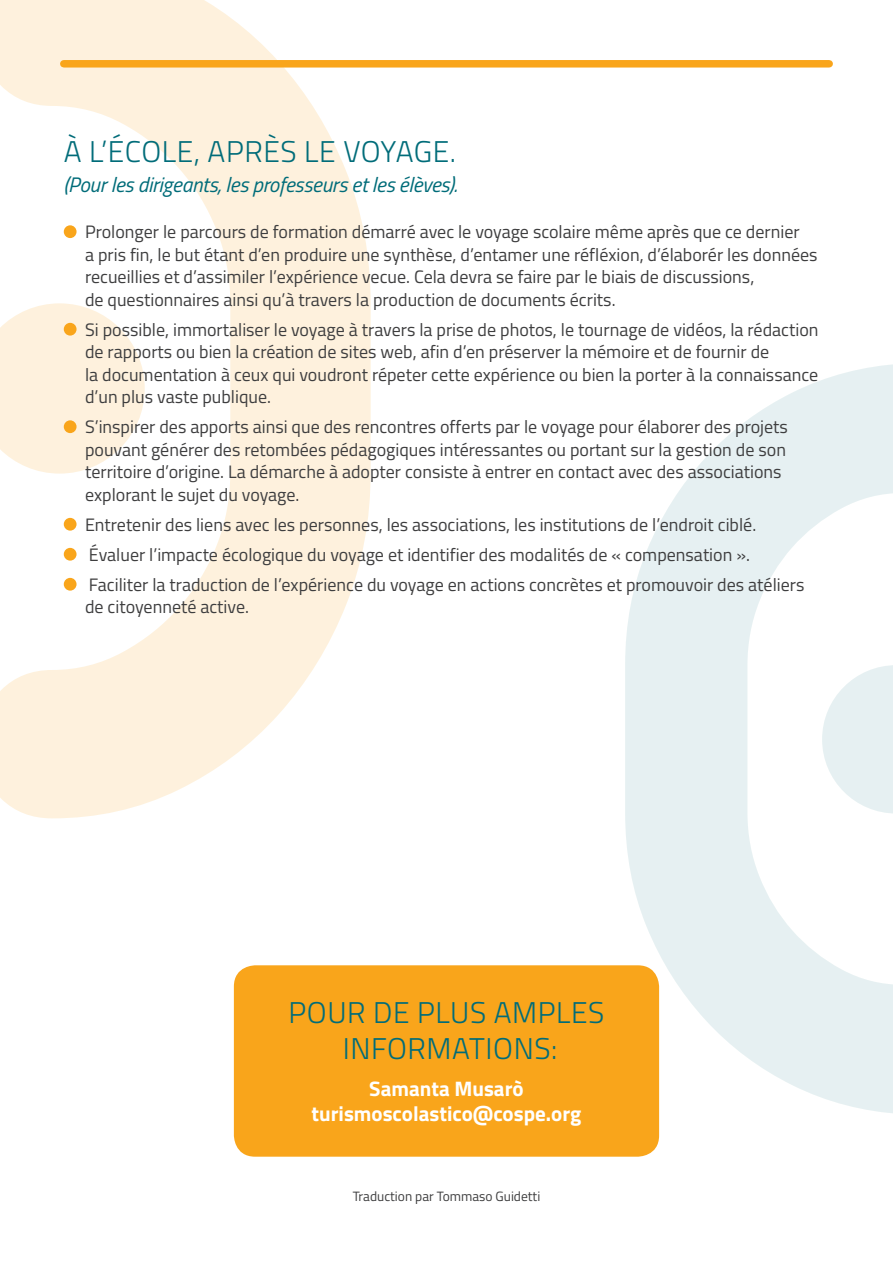
<style>
.page{position:relative;width:893px;height:1263px;background:#fff}
.page>*{position:absolute;margin:0;border:0;box-sizing:border-box;transform-origin:0 0}
.t1{font:300 30px "Titillium Web";letter-spacing:.02em;color:#006c79}
.t2{font:italic 21px "Titillium Web";letter-spacing:-.01em;color:#006c79}
.t3{font:700 21px "Titillium Web";color:#fff}
.t4{font:18px "Titillium Web";color:#3e3e3f}
.t5{font:13.5px "Titillium Web";color:#3e3e3f}
</style>
<div class="page">
<svg style="left:0;top:0;width:371px;height:818px;fill:#fef1dd"></svg>
<svg style="left:625px;top:364px;width:268px;height:750px;fill:#e6f0f2"></svg>
<div style="left:64px;top:60px;width:765px;height:8px;background:#f9a51b"></div>
<div style="left:234px;top:965px;width:425px;height:192px;background:#f9a51b;border-radius:21px"></div>
<div style="left:64px;top:225px;width:13px;height:13px;background:#f9a51b;border-radius:50%"></div>
<div style="left:64px;top:323px;width:13px;height:13px;background:#f9a51b;border-radius:50%"></div>
<div style="left:64px;top:420px;width:13px;height:13px;background:#f9a51b;border-radius:50%"></div>
<div style="left:64px;top:518px;width:13px;height:13px;background:#f9a51b;border-radius:50%"></div>
<div style="left:64px;top:548px;width:13px;height:13px;background:#f9a51b;border-radius:50%"></div>
<div style="left:64px;top:578px;width:13px;height:13px;background:#f9a51b;border-radius:50%"></div>
<p class="t1" style="left:64px;top:129px;width:394px">À L’ÉCOLE, APRÈS LE VOYAGE.</p>
<p class="t2" style="left:64px;top:169px;width:395px">(Pour les dirigeants, les professeurs et les élèves).</p>
<p class="t4" style="left:85px;top:219px;width:716px">Prolonger le parcours de formation démarré avec le voyage scolaire même après que ce dernier</p>
<p class="t4" style="left:85px;top:241px;width:734px">a pris fin, le but étant d’en produire une synthèse, d’entamer une réfléxion, d’élaborér les données</p>
<p class="t4" style="left:85px;top:264px;width:671px">recueillies et d’assimiler l’expérience vecue. Cela devra se faire par le biais de discussions,</p>
<p class="t4" style="left:85px;top:286px;width:532px">de questionnaires ainsi qu’à travers la production de documents écrits.</p>
<p class="t4" style="left:85px;top:316px;width:735px">Si possible, immortaliser le voyage à travers la prise de photos, le tournage de vidéos, la rédaction</p>
<p class="t4" style="left:85px;top:339px;width:686px">de rapports ou bien la création de sites web, afin d’en préserver la mémoire et de fournir de</p>
<p class="t4" style="left:85px;top:361px;width:735px">la documentation à ceux qui voudront répeter cette expérience ou bien la porter à la connaissance</p>
<p class="t4" style="left:85px;top:384px;width:188px">d’un plus vaste publique.</p>
<p class="t4" style="left:85px;top:414px;width:704px">S’inspirer des apports ainsi que des rencontres offerts par le voyage pour élaborer des projets</p>
<p class="t4" style="left:85px;top:436px;width:702px">pouvant générer des retombées pédagogiques intéressantes ou portant sur la gestion de son</p>
<p class="t4" style="left:85px;top:459px;width:698px">territoire d’origine. La démarche à adopter consiste à entrer en contact avec des associations</p>
<p class="t4" style="left:85px;top:481px;width:216px">explorant le sujet du voyage.</p>
<p class="t4" style="left:85px;top:511px;width:673px">Entretenir des liens avec les personnes, les associations, les institutions de l’endroit ciblé.</p>
<p class="t4" style="left:89px;top:541px;width:662px">Évaluer l’impacte écologique du voyage et identifier des modalités de « compensation ».</p>
<p class="t4" style="left:89px;top:571px;width:717px">Faciliter la traduction de l’expérience du voyage en actions concrètes et promouvoir des atéliers</p>
<p class="t4" style="left:85px;top:594px;width:165px">de citoyenneté active.</p>
<p class="t1" style="left:288px;top:990px;width:317px">POUR DE PLUS AMPLES</p>
<p class="t1" style="left:343px;top:1026px;width:216px">INFORMATIONS:</p>
<p class="t3" style="left:369px;top:1073px;width:156px">Samanta Musarò</p>
<p class="t3" style="left:312px;top:1098px;width:271px">turismoscolastico@cospe.org</p>
<p class="t5" style="left:353px;top:1186px;width:189px">Traduction par Tommaso Guidetti</p>
</div>
